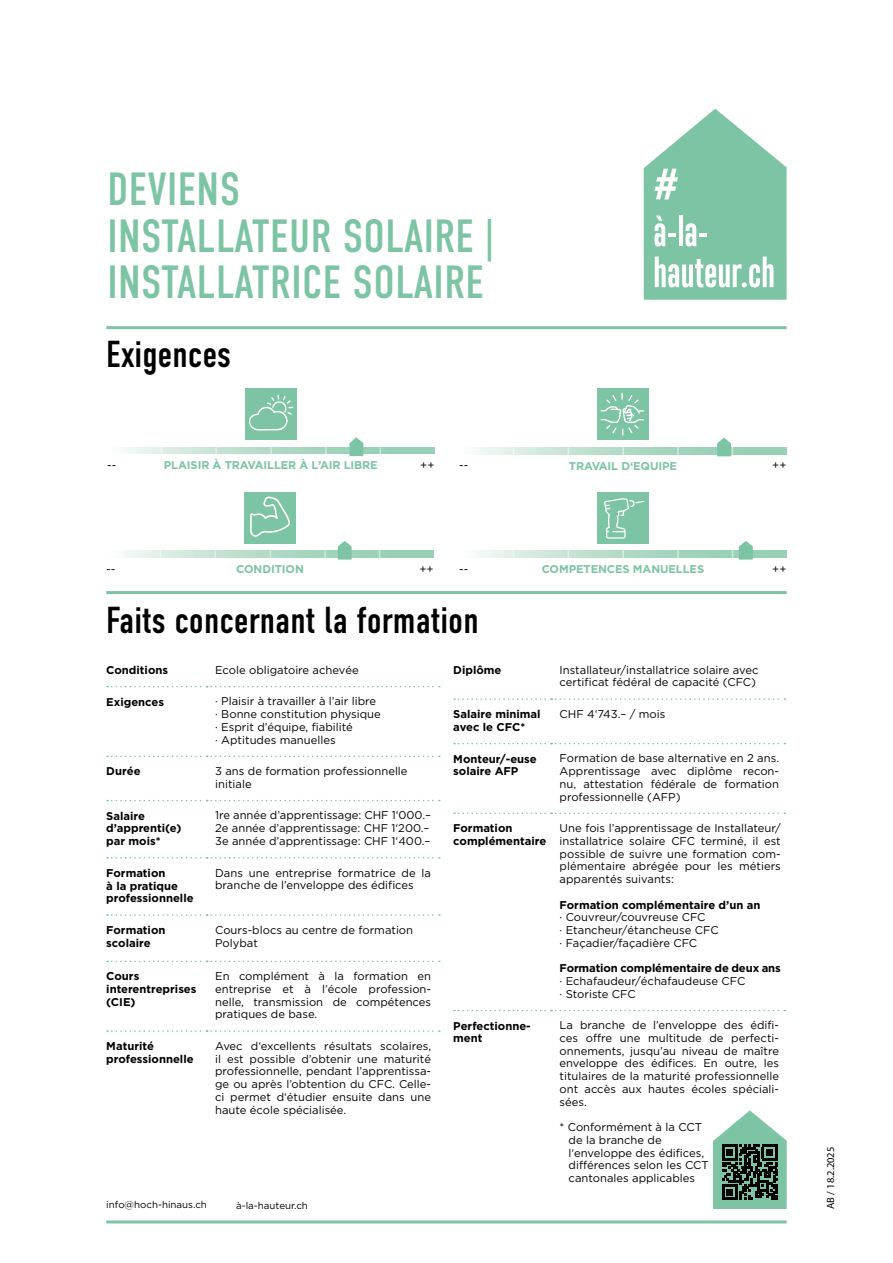
<style>
.page{position:relative;width:893px;height:1263px;background:#fff}
.page>*{position:absolute;margin:0;border:0;box-sizing:border-box;transform-origin:0 0}
.t1{font:46.5px/46.5px "DIN Condensed";letter-spacing:.01em;color:#7dc4a5}
.t2{font:37.5px "DIN Condensed";color:#000}
.t3{font:11.25px/12.8px "Gotham";color:#000}
.t4{font:700 11.25px/12.8px "Gotham";color:#000}
.t5{font:700 11.25px "Gotham";letter-spacing:-.01em;color:#7dc4a5}
.t6{font:10.5px "Myriad Pro";color:#000}
.t7{font:9.75px "Gotham";color:#000}
</style>
<div class="page">
<hr style="left:106px;top:326px;width:681px;height:3px;background:#7dc4a5">
<hr style="left:106px;top:1220px;width:681px;height:3px;background:#7dc4a5">
<hr style="left:106px;top:591px;width:681px;height:3px;background:#7dc4a5">
<svg style="left:478px;top:448px;width:309px;height:6px;background:#b7ddcb"></svg>
<svg style="left:478px;top:551px;width:309px;height:6px;background:#b7ddcb"></svg>
<svg style="left:125px;top:551px;width:309px;height:6px;background:#b7ddcb"></svg>
<svg style="left:567px;top:447px;width:2px;height:8px"></svg>
<svg style="left:622px;top:447px;width:2px;height:8px"></svg>
<svg style="left:677px;top:447px;width:2px;height:8px"></svg>
<svg style="left:567px;top:550px;width:2px;height:8px"></svg>
<svg style="left:622px;top:550px;width:2px;height:8px"></svg>
<svg style="left:677px;top:550px;width:2px;height:8px"></svg>
<svg style="left:324px;top:550px;width:2px;height:8px"></svg>
<svg style="left:717px;top:438px;width:16px;height:18px"></svg>
<svg style="left:338px;top:541px;width:14px;height:19px"></svg>
<svg style="left:739px;top:541px;width:14px;height:19px"></svg>
<svg style="left:126px;top:447px;width:309px;height:7px;background:#b7ddcb"></svg>
<svg style="left:215px;top:447px;width:2px;height:7px"></svg>
<svg style="left:270px;top:447px;width:2px;height:7px"></svg>
<svg style="left:325px;top:447px;width:2px;height:7px"></svg>
<svg style="left:350px;top:437px;width:13px;height:19px"></svg>
<div style="left:245px;top:389px;width:51px;height:51px;background:#7dc4a5"></div>
<svg style="left:249px;top:395px;width:44px;height:36px"></svg>
<svg style="left:107px;top:686px;width:333px;height:1px"></svg>
<svg style="left:107px;top:756px;width:333px;height:1px"></svg>
<svg style="left:107px;top:800px;width:333px;height:1px"></svg>
<svg style="left:107px;top:857px;width:333px;height:1px"></svg>
<svg style="left:107px;top:914px;width:333px;height:2px"></svg>
<svg style="left:107px;top:961px;width:333px;height:1px"></svg>
<svg style="left:107px;top:1030px;width:333px;height:2px"></svg>
<svg style="left:454px;top:698px;width:331px;height:2px"></svg>
<svg style="left:454px;top:743px;width:331px;height:1px"></svg>
<svg style="left:454px;top:812px;width:331px;height:2px"></svg>
<svg style="left:454px;top:1010px;width:331px;height:1px"></svg>
<div style="left:244px;top:492px;width:52px;height:51px;background:#7dc4a5"></div>
<svg style="left:250px;top:496px;width:40px;height:41px"></svg>
<div style="left:597px;top:389px;width:51px;height:51px;background:#7dc4a5"></div>
<svg style="left:601px;top:393px;width:43px;height:43px"></svg>
<div style="left:597px;top:492px;width:51px;height:51px;background:#7dc4a5"></div>
<svg style="left:604px;top:498px;width:40px;height:41px"></svg>
<svg style="left:644px;top:109px;width:143px;height:191px"></svg>
<svg style="left:713px;top:1110px;width:74px;height:99px"></svg>
<div style="left:726px;top:1189px;width:7px;height:6px;background:#000"></div>
<h1 class="t1" style="left:107px;top:167px;width:388px">DEVIENS<br>INSTALLATEUR SOLAIRE |<br>INSTALLATRICE SOLAIRE</h1>
<h2 class="t2" style="left:106px;top:334px;width:126px">Exigences</h2>
<p class="t3" style="left:107px;top:459px;width:11px">--</p>
<p class="t5" style="left:164px;top:459px;width:215px">PLAISIR À TRAVAILLER À L’AIR LIBRE</p>
<p class="t3" style="left:420px;top:459px;width:16px">++</p>
<p class="t3" style="left:459px;top:459px;width:11px">--</p>
<p class="t5" style="left:569px;top:459px;width:110px">TRAVAIL D‘EQUIPE</p>
<p class="t3" style="left:772px;top:459px;width:16px">++</p>
<p class="t3" style="left:106px;top:562px;width:11px">--</p>
<p class="t5" style="left:236px;top:562px;width:69px">CONDITION</p>
<p class="t3" style="left:419px;top:562px;width:16px">++</p>
<p class="t3" style="left:459px;top:562px;width:11px">--</p>
<p class="t5" style="left:542px;top:562px;width:164px">COMPETENCES MANUELLES</p>
<p class="t3" style="left:772px;top:562px;width:16px">++</p>
<h2 class="t2" style="left:106px;top:599px;width:374px">Faits concernant la formation</h2>
<p class="t4" style="left:106px;top:663px;width:63px">Conditions</p>
<p class="t3" style="left:215px;top:663px;width:145px">Ecole obligatoire achevée</p>
<p class="t4" style="left:106px;top:695px;width:59px">Exigences</p>
<p class="t3" style="left:215px;top:695px;width:167px">· Plaisir à travailler à l’air libre · Bonne constitution physique · Esprit d’équipe, fiabilité<br>· Aptitudes manuelles</p>
<p class="t4" style="left:106px;top:765px;width:36px">Durée</p>
<p class="t3" style="left:215px;top:764px;width:194px">3 ans de formation professionnelle initiale</p>
<p class="t4" style="left:106px;top:809px;width:77px">Salaire d’apprenti(e) par mois*</p>
<p class="t3" style="left:215px;top:809px;width:217px">1re année d’apprentissage: CHF 1‘000.–<br>2e année d’apprentissage: CHF 1‘200.–<br>3e année d’apprentissage: CHF 1‘400.–</p>
<p class="t4" style="left:106px;top:866px;width:89px">Formation<br>à la pratique professionnelle</p>
<p class="t3" style="left:215px;top:866px;width:217px">Dans une entreprise formatrice de la branche de l’enveloppe des édifices</p>
<p class="t4" style="left:106px;top:923px;width:61px">Formation scolaire</p>
<p class="t3" style="left:215px;top:923px;width:199px">Cours-blocs au centre de formation<br>Polybat</p>
<p class="t4" style="left:106px;top:970px;width:92px">Cours interentreprises (CIE)</p>
<p class="t3" style="left:215px;top:969px;width:217px;text-align:justify">En complément à la formation en entreprise et à l’école profession&shy;nelle, transmission de compétences pratiques de base.</p>
<p class="t4" style="left:106px;top:1039px;width:89px">Maturité professionnelle</p>
<p class="t3" style="left:215px;top:1039px;width:217px;text-align:justify">Avec d‘excellents résultats scolaires, il est possible d’obtenir une maturité professionnelle, pendant l’apprentissa&shy;ge ou après l’obtention du CFC. Celle&shy;ci permet d‘étudier ensuite dans une haute école spécialisée.</p>
<p class="t7" style="left:106px;top:1199px;width:102px">info@hoch-hinaus.ch</p>
<p class="t7" style="left:236px;top:1200px;width:73px">à-la-hauteur.ch</p>
<p class="t4" style="left:453px;top:663px;width:50px">Diplôme</p>
<p class="t3" style="left:560px;top:663px;width:200px">Installateur/installatrice solaire avec certificat fédéral de capacité (CFC)</p>
<p class="t4" style="left:453px;top:707px;width:89px">Salaire minimal avec le CFC*</p>
<p class="t3" style="left:560px;top:707px;width:107px">CHF 4‘743.– / mois</p>
<p class="t4" style="left:453px;top:752px;width:85px">Monteur/-euse solaire AFP</p>
<p class="t3" style="left:560px;top:752px;width:221px;text-align:justify">Formation de base alternative en 2 ans.<br>Apprentissage avec diplôme recon&shy;nu, attestation fédérale de formation professionnelle (AFP)</p>
<p class="t4" style="left:453px;top:822px;width:95px">Formation complémentaire</p>
<p class="t3" style="left:560px;top:821px;width:223px;text-align:justify">Une fois l’apprentissage de Installateur/ installatrice solaire CFC terminé, il est possible de suivre une formation com&shy;plémentaire abrégée pour les métiers apparentés suivants:</p>
<p class="t4" style="left:560px;top:898px;width:202px">Formation complémentaire d’un an</p>
<p class="t3" style="left:560px;top:911px;width:161px">· Couvreur/couvreuse CFC<br>· Etancheur/étancheuse CFC · Façadier/façadière CFC</p>
<p class="t4" style="left:560px;top:962px;width:223px">Formation complémentaire de deux ans</p>
<p class="t3" style="left:560px;top:974px;width:187px">· Echafaudeur/échafaudeuse CFC · Storiste CFC</p>
<p class="t4" style="left:453px;top:1019px;width:79px">Perfectionne&shy;ment</p>
<p class="t3" style="left:560px;top:1019px;width:221px;text-align:justify">La branche de l’enveloppe des édifi&shy;ces offre une multitude de perfecti&shy;onnements, jusqu’au niveau de maître enveloppe des édifices. En outre, les titulaires de la maturité professionnelle ont accès aux hautes écoles spéciali&shy;sées.</p>
<p class="t3" style="left:569px;top:1121px;width:142px;text-indent:-9px">* Conformément à la CCT de la branche de l‘enveloppe des édifices, différences selon les CCT cantonales applicables</p>
<p class="t6" style="left:824px;top:1209px;width:64px;rotate:-90deg">AB / 18.2.2025</p>
</div>
